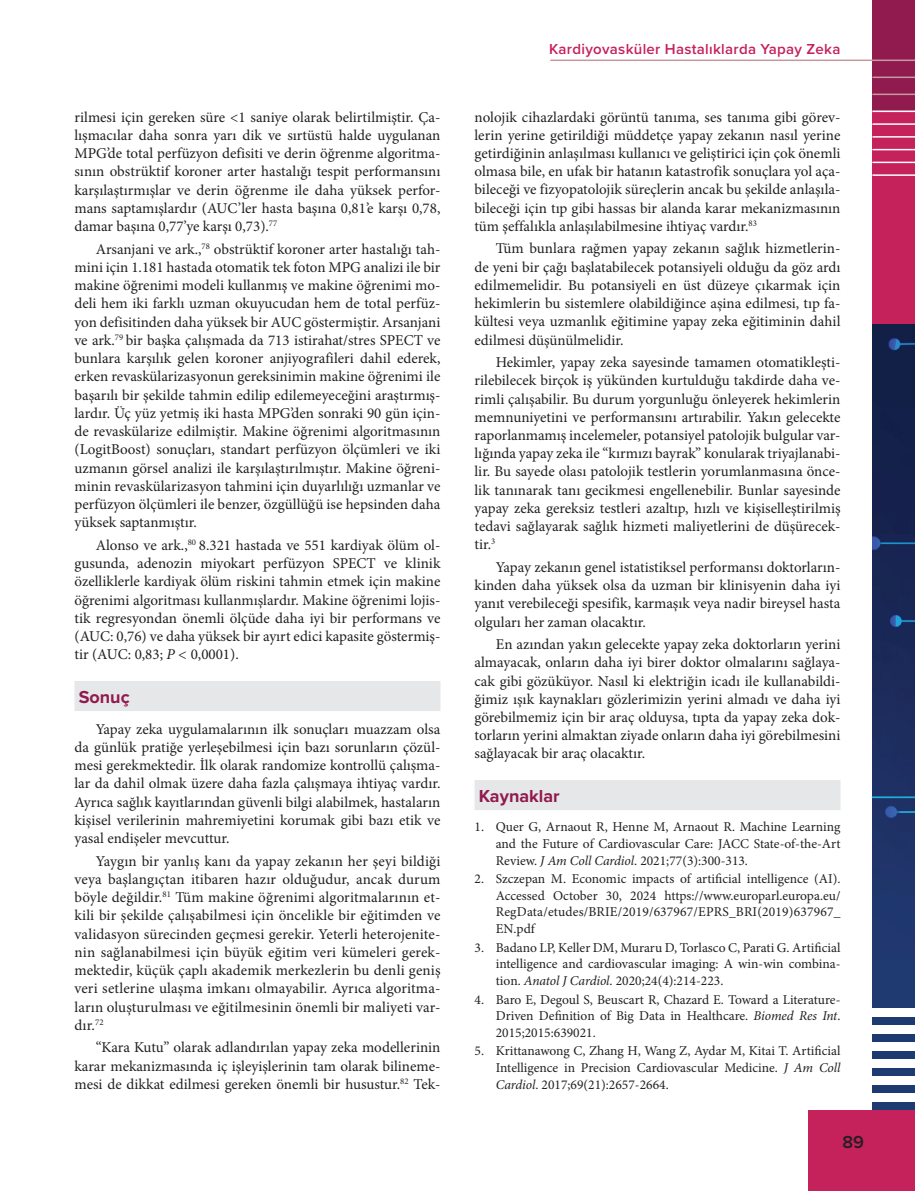
<style>
.page{position:relative;width:915px;height:1191px;background:#fff}
.page>*{position:absolute;margin:0;border:0;box-sizing:border-box;transform-origin:0 0}
.t1{font:700 18px "Proxima Nova";color:#911a4f}
.t2{font:600 18px "Proxima Nova";color:#231f20}
.t3{font:15px/18.3px "Minion Pro";color:#231f20;text-align:justify}
.t4{font:600 15px "Proxima Nova";letter-spacing:.02em;color:#c5215b}
.t5{font:13.5px/16.8px "Minion Pro";color:#231f20;text-align:justify}
.s1{font-style:italic}
</style>
<div class="page">
<div style="left:872px;top:0;width:42px;height:123px;background:#911a4f"></div>
<div style="left:872px;top:111px;width:42px;height:213px;background:#c5215b"></div>
<img style="left:872px;top:324px;width:42px;height:785px">
<div style="left:872px;top:1093px;width:42px;height:8px;background:#fff"></div>
<div style="left:872px;top:1008px;width:42px;height:8px;background:#fff"></div>
<div style="left:872px;top:1025px;width:42px;height:8px;background:#fff"></div>
<div style="left:872px;top:1042px;width:42px;height:8px;background:#fff"></div>
<div style="left:872px;top:1059px;width:42px;height:8px;background:#fff"></div>
<div style="left:872px;top:1076px;width:42px;height:8px;background:#fff"></div>
<hr style="left:872px;top:77px;width:42px;height:1px;background:#c898a1">
<hr style="left:872px;top:94px;width:42px;height:1px;background:#c898a1">
<hr style="left:872px;top:111px;width:42px;height:1px;background:#fff">
<hr style="left:872px;top:123px;width:42px;height:2px;background:#fff">
<hr style="left:872px;top:136px;width:42px;height:2px;background:#fff">
<hr style="left:872px;top:149px;width:42px;height:1px;background:#fff">
<hr style="left:872px;top:162px;width:42px;height:1px;background:#fff">
<hr style="left:872px;top:174px;width:42px;height:2px;background:#fff">
<hr style="left:550px;top:60px;width:364px;height:1px;background:#c898a1">
<div style="left:808px;top:1109px;width:106px;height:82px;background:#c5215b"></div>
<div style="left:74px;top:681px;width:366px;height:30px;background:#e6e7e9"></div>
<div style="left:474px;top:780px;width:366px;height:30px;background:#e6e7e9"></div>
<p class="t3" style="left:74px;top:108px;width:367px">rilmesi için gereken süre &lt;1 saniye olarak belirtilmiştir. Ça&shy;lışmacılar daha sonra yarı dik ve sırtüstü halde uygulanan MPG’de total perfüzyon defisiti ve derin öğrenme algoritma&shy;sının obstrüktif koroner arter hastalığı tespit performansını karşılaştırmışlar ve derin öğrenme ile daha yüksek perfor&shy;mans saptamışlardır (AUC’ler hasta başına 0,81’e karşı 0,78, damar başına 0,77’ye karşı 0,73).<sup>77</sup></p>
<p class="t3" style="left:74px;top:240px;width:367px;text-indent:21px">Arsanjani ve ark.,<sup>78</sup> obstrüktif koroner arter hastalığı tah&shy;mini için 1.181 hastada otomatik tek foton MPG analizi ile bir makine öğrenimi modeli kullanmış ve makine öğrenimi mo&shy;deli hem iki farklı uzman okuyucudan hem de total perfüz&shy;yon defisitinden daha yüksek bir AUC göstermiştir. Arsanjani ve ark.<sup>79</sup> bir başka çalışmada da 713 istirahat/stres SPECT ve bunlara karşılık gelen koroner anjiyografileri dahil ederek, erken revaskülarizasyonun gereksinimin makine öğrenimi ile başarılı bir şekilde tahmin edilip edilemeyeceğini araştırmış&shy;lardır. Üç yüz yetmiş iki hasta MPG’den sonraki 90 gün için&shy;de revaskülarize edilmiştir. Makine öğrenimi algoritmasının (LogitBoost) sonuçları, standart perfüzyon ölçümleri ve iki uzmanın görsel analizi ile karşılaştırılmıştır. Makine öğreni&shy;minin revaskülarizasyon tahmini için duyarlılığı uzmanlar ve perfüzyon ölçümleri ile benzer, özgüllüğü ise hepsinden daha yüksek saptanmıştır.</p>
<p class="t3" style="left:74px;top:536px;width:367px;text-indent:21px">Alonso ve ark.,<sup>80</sup> 8.321 hastada ve 551 kardiyak ölüm ol&shy;gusunda, adenozin miyokart perfüzyon SPECT ve klinik özelliklerle kardiyak ölüm riskini tahmin etmek için makine öğrenimi algoritması kullanmışlardır. Makine öğrenimi lojis&shy;tik regresyondan önemli ölçüde daha iyi bir performans ve (AUC: 0,76) ve daha yüksek bir ayırt edici kapasite göstermiş&shy;tir (AUC: 0,83; <span class="s1">P &lt;</span> 0,0001).</p>
<p class="t1" style="left:79px;top:683px;width:52px">Sonuç</p>
<p class="t3" style="left:74px;top:719px;width:367px;text-indent:21px">Yapay zeka uygulamalarının ilk sonuçları muazzam olsa da günlük pratiğe yerleşebilmesi için bazı sorunların çözül&shy;mesi gerekmektedir. İlk olarak randomize kontrollü çalışma&shy;lar da dahil olmak üzere daha fazla çalışmaya ihtiyaç vardır.<br>Ayrıca sağlık kayıtlarından güvenli bilgi alabilmek, hastaların kişisel verilerinin mahremiyetini korumak gibi bazı etik ve yasal endişeler mevcuttur.</p>
<p class="t3" style="left:74px;top:851px;width:367px;text-indent:21px">Yaygın bir yanlış kanı da yapay zekanın her şeyi bildiği veya başlangıçtan itibaren hazır olduğudur, ancak durum böyle değildir.<sup>81</sup> Tüm makine öğrenimi algoritmalarının et&shy;kili bir şekilde çalışabilmesi için öncelikle bir eğitimden ve validasyon sürecinden geçmesi gerekir. Yeterli heterojenite&shy;nin sağlanabilmesi için büyük eğitim veri kümeleri gerek&shy;mektedir, küçük çaplı akademik merkezlerin bu denli geniş veri setlerine ulaşma imkanı olmayabilir. Ayrıca algoritma&shy;ların oluşturulması ve eğitilmesinin önemli bir maliyeti var&shy;dır.<sup>72</sup></p>
<p class="t3" style="left:74px;top:1038px;width:367px;text-indent:21px">“Kara Kutu” olarak adlandırılan yapay zeka modellerinin karar mekanizmasında iç işleyişlerinin tam olarak bilineme&shy;mesi de dikkat edilmesi gereken önemli bir husustur.<sup>82</sup> Tek-</p>
<p class="t4" style="left:549px;top:38px;width:293px">Kardiyovasküler Hastalıklarda Yapay Zeka</p>
<p class="t3" style="left:474px;top:108px;width:367px">nolojik cihazlardaki görüntü tanıma, ses tanıma gibi görev&shy;lerin yerine getirildiği müddetçe yapay zekanın nasıl yerine getirdiğinin anlaşılması kullanıcı ve geliştirici için çok önemli olmasa bile, en ufak bir hatanın katastrofik sonuçlara yol aça&shy;bileceği ve fizyopatolojik süreçlerin ancak bu şekilde anlaşıla&shy;bileceği için tıp gibi hassas bir alanda karar mekanizmasının tüm şeffalıkla anlaşılabilmesine ihtiyaç vardır.<sup>83</sup></p>
<p class="t3" style="left:474px;top:239px;width:367px;text-indent:21px">Tüm bunlara rağmen yapay zekanın sağlık hizmetlerin&shy;de yeni bir çağı başlatabilecek potansiyeli olduğu da göz ardı edilmemelidir. Bu potansiyeli en üst düzeye çıkarmak için hekimlerin bu sistemlere olabildiğince aşina edilmesi, tıp fa&shy;kültesi veya uzmanlık eğitimine yapay zeka eğitiminin dahil edilmesi düşünülmelidir.</p>
<p class="t3" style="left:474px;top:353px;width:367px;text-indent:21px">Hekimler, yapay zeka sayesinde tamamen otomatikleşti&shy;rilebilecek birçok iş yükünden kurtulduğu takdirde daha ve&shy;rimli çalışabilir. Bu durum yorgunluğu önleyerek hekimlerin memnuniyetini ve performansını artırabilir. Yakın gelecekte raporlanmamış incelemeler, potansiyel patolojik bulgular var&shy;lığında yapay zeka ile “kırmızı bayrak” konularak triyajlanabi&shy;lir. Bu sayede olası patolojik testlerin yorumlanmasına önce&shy;lik tanınarak tanı gecikmesi engellenebilir. Bunlar sayesinde yapay zeka gereksiz testleri azaltıp, hızlı ve kişiselleştirilmiş tedavi sağlayarak sağlık hizmeti maliyetlerini de düşürecek&shy;tir.<sup>3</sup></p>
<p class="t3" style="left:474px;top:558px;width:367px;text-indent:21px">Yapay zekanın genel istatistiksel performansı doktorların&shy;kinden daha yüksek olsa da uzman bir klinisyenin daha iyi yanıt verebileceği spesifik, karmaşık veya nadir bireysel hasta olguları her zaman olacaktır.</p>
<p class="t3" style="left:474px;top:635px;width:367px;text-indent:21px">En azından yakın gelecekte yapay zeka doktorların yerini almayacak, onların daha iyi birer doktor olmalarını sağlaya&shy;cak gibi gözüküyor. Nasıl ki elektriğin icadı ile kullanabildi&shy;ğimiz ışık kaynakları gözlerimizin yerini almadı ve daha iyi görebilmemiz için bir araç olduysa, tıpta da yapay zeka dok&shy;torların yerini almaktan ziyade onların daha iyi görebilmesini sağlayacak bir araç olacaktır.</p>
<p class="t1" style="left:478px;top:782px;width:82px">Kaynaklar</p>
<p class="t5" style="left:495px;top:818px;width:346px;text-indent:-21px">1. Quer G, Arnaout R, Henne M, Arnaout R. Machine Learning and the Future of Cardiovascular Care: JACC State-of-the-Art Review. <span class="s1">J Am Coll Cardiol</span>. 2021;77(3):300-313.</p>
<p class="t5" style="left:495px;top:870px;width:346px;text-indent:-21px">2. Szczepan M. Economic impacts of artificial intelligence (AI).<br>Accessed October 30, 2024 https://www.europarl.europa.eu/ RegData/etudes/BRIE/2019/637967/EPRS_BRI(2019)637967_ EN.pdf</p>
<p class="t5" style="left:495px;top:939px;width:346px;text-indent:-21px">3. Badano LP, Keller DM, Muraru D, Torlasco C, Parati G. Artificial intelligence and cardiovascular imaging: A win-win combina&shy;tion. <span class="s1">Anatol J Cardiol</span>. 2020;24(4):214-223.</p>
<p class="t5" style="left:495px;top:991px;width:346px;text-indent:-21px">4. Baro E, Degoul S, Beuscart R, Chazard E. Toward a Literature-Driven Definition of Big Data in Healthcare. <span class="s1">Biomed Res Int</span>.<br>2015;2015:639021.</p>
<p class="t5" style="left:495px;top:1042px;width:346px;text-indent:-21px">5. Krittanawong C, Zhang H, Wang Z, Aydar M, Kitai T. Artificial Intelligence in Precision Cardiovascular Medicine. <span class="s1">J Am Coll Cardiol</span>. 2017;69(21):2657-2664.</p>
<p class="t2" style="left:842px;top:1128px;width:23px">89</p>
</div>
